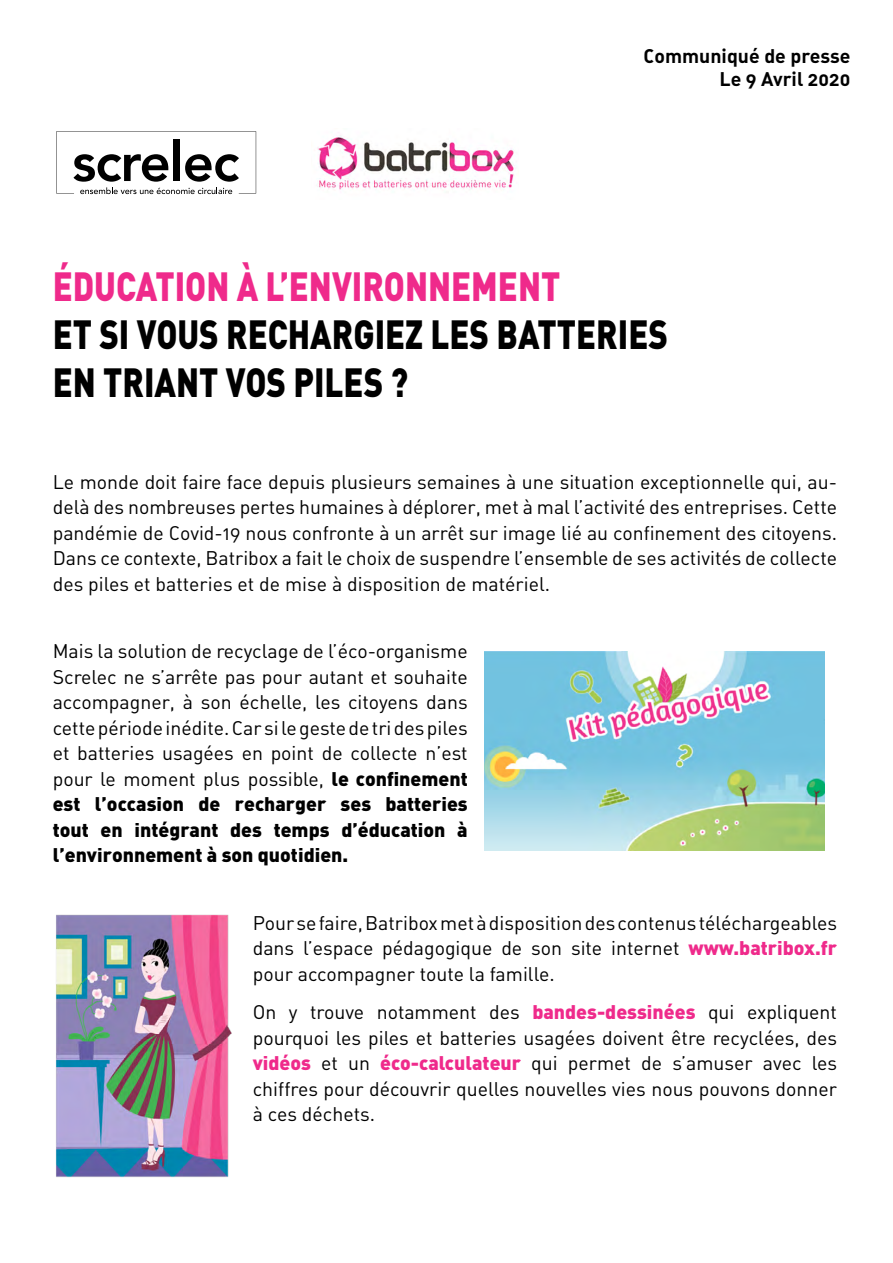
<style>
.page{position:relative;width:893px;height:1263px;background:#fff}
.page>*{position:absolute;margin:0;border:0;box-sizing:border-box;transform-origin:0 0}
.t1{font:900 40.2px/48px "DIN";color:#000;scale:.82 1}
.t2{font:900 40.2px "DIN";color:#ef2a8b;scale:.82 1}
.t3{font:19.5px/25.5px "DIN Regular Alternate";color:#000;text-align:justify}
.t4{font:900 19.5px/25.5px "DIN";color:#000;text-align:justify}
.t5{font:19.5px/23.4px "DIN Bold Alternate";color:#000;text-align:right}
.s1{font-family:"DIN";font-weight:900}
.s2{font-family:"DIN";font-weight:900;color:#ef2a8b}
</style>
<div class="page">
<img style="left:317px;top:136px;width:199px;height:54px">
<div style="left:53px;top:131px;width:207px;height:64px;background:linear-gradient(to bottom,#fff,#fff)"></div>
<svg style="left:56px;top:131px;width:200px;height:63px"></svg>
<img style="left:485px;top:651px;width:340px;height:199px">
<img style="left:56px;top:914px;width:176px;height:264px">
<p class="t5" style="left:644px;top:43px;width:208px">Communiqué de presse<br>Le 9 Avril 2020</p>
<h1 class="t2" style="left:53px;top:259px;width:621px">ÉDUCATION À L’ENVIRONNEMENT</h1>
<h1 class="t1" style="left:53px;top:308px;width:752px">ET SI VOUS RECHARGIEZ LES BATTERIES<br>EN TRIANT VOS PILES ?</h1>
<p class="t3" style="left:53px;top:468px;width:786px">Le monde doit faire face depuis plusieurs semaines à une situation exceptionnelle qui, au&shy;delà des nombreuses pertes humaines à déplorer, met à mal l’activité des entreprises. Cette pandémie de Covid-19 nous confronte à un arrêt sur image lié au confinement des citoyens.<br>Dans ce contexte, Batribox a fait le choix de suspendre l’ensemble de ses activités de collecte des piles et batteries et de mise à disposition de matériel.</p>
<p class="t3" style="left:53px;top:638px;width:416px">Mais la solution de recyclage de l’éco-organisme Screlec ne s’arrête pas pour autant et souhaite accompagner, à son échelle, les citoyens dans cette période inédite. Car si le geste de tri des piles et batteries usagées en point de collecte n’est pour le moment plus possible, <span class="s1">le confinement</span></p>
<p class="t4" style="left:53px;top:790px;width:416px">est l’occasion de recharger ses batteries tout en intégrant des temps d’éducation à l’environnement à son quotidien.</p>
<p class="t3" style="left:253px;top:909px;width:586px">Pour se faire, Batribox met à disposition des contenus téléchargeables dans l’espace pédagogique de son site internet <span class="s2">www.batribox.fr </span>pour accompagner toute la famille.</p>
<p class="t3" style="left:253px;top:999px;width:586px">On y trouve notamment des <span class="s2">bandes-dessinées</span> qui expliquent pourquoi les piles et batteries usagées doivent être recyclées, des <span class="s2">vidéos</span> et un <span class="s2">éco-calculateur</span> qui permet de s’amuser avec les chiffres pour découvrir quelles nouvelles vies nous pouvons donner à ces déchets.</p>
</div>
